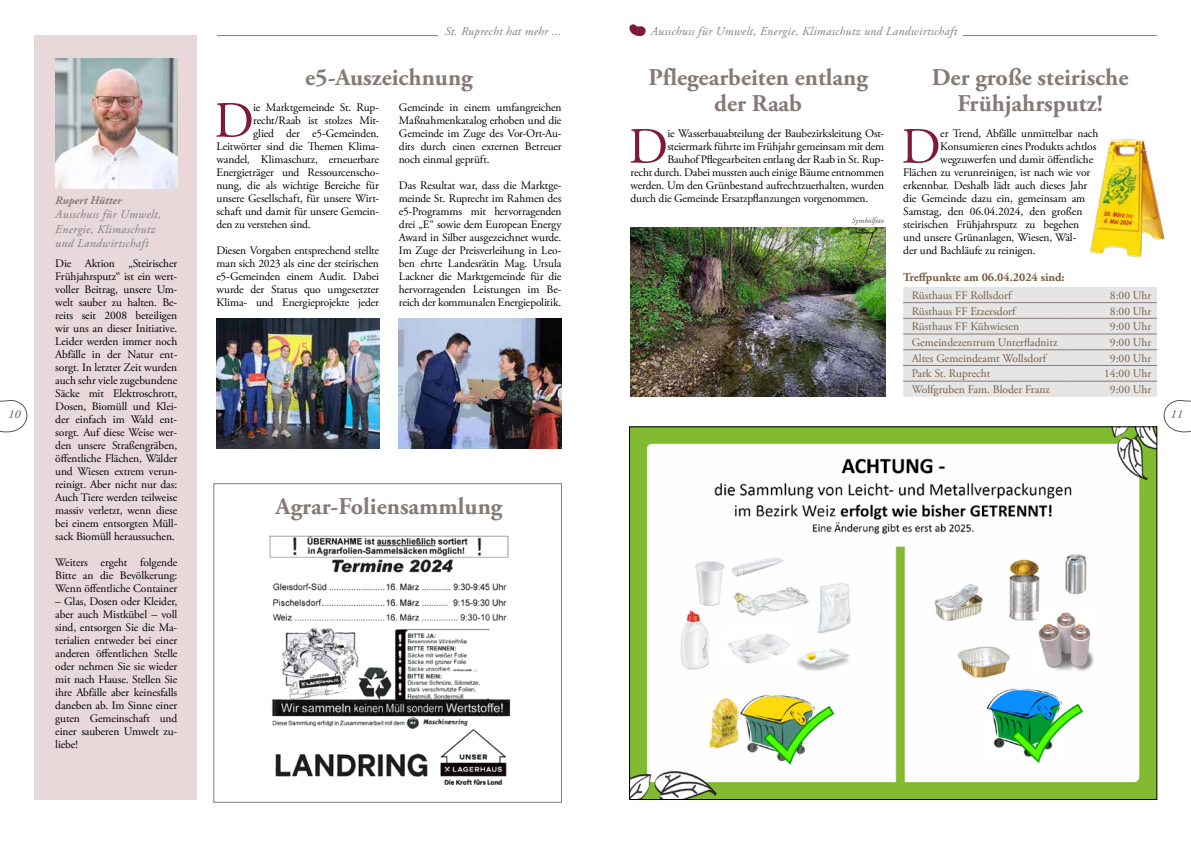
<style>
.page{position:relative;width:1191px;height:842px;background:#fff}
.page>*{position:absolute;margin:0;border:0;box-sizing:border-box;transform-origin:0 0}
.t1{font:50.7px "Adobe Garamond Pro";color:#7f1a39}
.t2{font:700 24px/26px "Adobe Garamond Pro";color:#867a79;text-align:center}
.t3{font:italic 12px/14.4px "Adobe Garamond Pro";letter-spacing:.025em;color:#7e7e7d}
.t4{font:700 12px "Adobe Garamond Pro";color:#785d44}
.t5{font:italic 12px "Adobe Garamond Pro";color:#575756}
.t6{font:11.5px/13px "Adobe Garamond Pro";letter-spacing:-.01em;color:#000;text-align:justify}
.t7{font:11.5px "Adobe Garamond Pro";color:#785d44}
.t8{font:italic 700 11.5px "Adobe Garamond Pro";color:#867a79}
.t9{font:italic 8px "Adobe Garamond Pro";color:#575756}
</style>
<div class="page">
<svg style="left:1164px;top:400px;width:27px;height:33px"></svg>
<hr style="left:217px;top:35px;width:221px;height:1px;background:#7e7e7d">
<svg style="left:0;top:400px;width:27px;height:33px"></svg>
<div style="left:34px;top:36px;width:163px;height:764px;background:#e8d8da"></div>
<hr style="left:963px;top:35px;width:193px;height:1px;background:#7e7e7d">
<svg style="left:629px;top:24px;width:16px;height:13px"></svg>
<img style="left:55px;top:59px;width:122px;height:130px">
<img style="left:399px;top:319px;width:162px;height:130px">
<img style="left:216px;top:319px;width:163px;height:130px">
<img style="left:631px;top:429px;width:524px;height:369px">
<div style="left:903px;top:287px;width:254px;height:110px;background:#e5e5e5"></div>
<hr style="left:903px;top:302px;width:163px;height:1px;background:#867a79">
<hr style="left:1066px;top:302px;width:91px;height:1px;background:#867a79">
<hr style="left:903px;top:318px;width:163px;height:1px;background:#867a79">
<hr style="left:1066px;top:318px;width:91px;height:1px;background:#867a79">
<hr style="left:903px;top:334px;width:163px;height:1px;background:#867a79">
<hr style="left:1066px;top:334px;width:91px;height:1px;background:#867a79">
<hr style="left:903px;top:350px;width:163px;height:1px;background:#867a79">
<hr style="left:1066px;top:350px;width:91px;height:1px;background:#867a79">
<hr style="left:903px;top:365px;width:163px;height:1px;background:#867a79">
<hr style="left:1066px;top:365px;width:91px;height:1px;background:#867a79">
<hr style="left:903px;top:381px;width:163px;height:1px;background:#867a79">
<hr style="left:1066px;top:381px;width:91px;height:1px;background:#867a79">
<img style="left:1090px;top:139px;width:75px;height:119px">
<img style="left:630px;top:228px;width:256px;height:169px">
<img style="left:269px;top:535px;width:240px;height:86px">
<img style="left:272px;top:628px;width:239px;height:157px">
<p class="t5" style="left:8px;top:407px;width:14px">10</p>
<p class="t8" style="left:55px;top:194px;width:68px">Rupert Hütter</p>
<p class="t3" style="left:55px;top:208px;width:107px">Ausschuss für Umwelt,<br>Energie, Klimaschutz und Landwirtschaft</p>
<p class="t6" style="left:55px;top:257px;width:124px">Die Aktion „Steirischer Frühjahrsputz“ ist ein wert&shy;voller Beitrag, unsere Um&shy;welt sauber zu halten. Be&shy;reits seit 2008 beteiligen wir uns an dieser Initiative.<br>Leider werden immer noch Abfälle in der Natur ent&shy;sorgt. In letzter Zeit wurden auch sehr viele zugebundene Säcke mit Elektroschrott, Dosen, Biomüll und Klei&shy;der einfach im Wald ent&shy;sorgt. Auf diese Weise wer&shy;den unsere Straßengräben, öffentliche Flächen, Wälder und Wiesen extrem verun&shy;reinigt. Aber nicht nur das:<br>Auch Tiere werden teilweise massiv verletzt, wenn diese bei einem entsorgten Müll&shy;sack Biomüll heraussuchen.</p>
<p class="t6" style="left:55px;top:556px;width:124px">Weiters ergeht folgende Bitte an die Bevölkerung:<br>Wenn öffentliche Container</p>
<p class="t6" style="left:55px;top:595px;width:124px">– Glas, Dosen oder Kleider, aber auch Mistkübel – voll sind, entsorgen Sie die Ma&shy;terialien entweder bei einer anderen öffentlichen Stelle oder nehmen Sie sie wieder mit nach Hause. Stellen Sie ihre Abfälle aber keinesfalls daneben ab. Im Sinne einer guten Gemeinschaft und einer sauberen Umwelt zu&shy;liebe!</p>
<p class="t3" style="left:445px;top:25px;width:118px">St. Ruprecht hat mehr ...</p>
<h2 class="t2" style="left:305px;top:64px;width:169px">e5-Auszeichnung</h2>
<h1 class="t1" style="left:214px;top:90px;width:41px">D</h1>
<p class="t6" style="left:253px;top:101px;width:127px">ie Marktgemeinde St. Rup-</p>
<p class="t6" style="left:253px;top:114px;width:127px">recht/Raab ist stolzes Mit-</p>
<p class="t6" style="left:253px;top:127px;width:127px">glied der e5-Gemeinden.</p>
<p class="t6" style="left:216px;top:140px;width:164px">Leitwörter sind die Themen Klima-</p>
<p class="t6" style="left:216px;top:153px;width:164px">wandel, Klimaschutz, erneuerbare</p>
<p class="t6" style="left:216px;top:166px;width:164px">Energieträger und Ressourcenscho-</p>
<p class="t6" style="left:216px;top:179px;width:164px">nung, die als wichtige Bereiche für</p>
<p class="t6" style="left:216px;top:192px;width:164px">unsere Gesellschaft, für unsere Wirt-</p>
<p class="t6" style="left:216px;top:205px;width:164px">schaft und damit für unsere Gemein-</p>
<p class="t6" style="left:216px;top:218px;width:96px">den zu verstehen sind.</p>
<p class="t6" style="left:216px;top:244px;width:164px">Diesen Vorgaben entsprechend stellte man sich 2023 als eine der steirischen e5-Gemeinden einem Audit. Dabei wurde der Status quo umgesetzter Klima- und Energieprojekte jeder</p>
<p class="t6" style="left:399px;top:101px;width:164px">Gemeinde in einem umfangreichen Maßnahmenkatalog erhoben und die Gemeinde im Zuge des Vor-Ort-Au&shy;dits durch einen externen Betreuer noch einmal geprüft.</p>
<p class="t6" style="left:399px;top:179px;width:164px">Das Resultat war, dass die Marktge&shy;meinde St. Ruprecht im Rahmen des e5-Programms mit hervorragenden drei „E“ sowie dem European Energy Award in Silber ausgezeichnet wurde.<br>Im Zuge der Preisverleihung in Leo&shy;ben ehrte Landesrätin Mag. Ursula Lackner die Marktgemeinde für die hervorragenden Leistungen im Be&shy;reich der kommunalen Energiepolitik.</p>
<h2 class="t2" style="left:275px;top:493px;width:228px">Agrar-Foliensammlung</h2>
<p class="t3" style="left:651px;top:25px;width:308px">Ausschuss für Umwelt, Energie, Klimaschutz und Landwirtschaft</p>
<h2 class="t2" style="left:648px;top:64px;width:221px">Pflegearbeiten entlang der Raab</h2>
<h1 class="t1" style="left:628px;top:116px;width:41px">D</h1>
<p class="t6" style="left:667px;top:127px;width:218px">ie Wasserbauabteilung der Baubezirksleitung Ost-</p>
<p class="t6" style="left:667px;top:140px;width:218px">steiermark führte im Frühjahr gemeinsam mit dem</p>
<p class="t6" style="left:667px;top:153px;width:218px">Bauhof Pflegearbeiten entlang der Raab in St. Rup-</p>
<p class="t6" style="left:630px;top:166px;width:255px">recht durch. Dabei mussten auch einige Bäume entnommen</p>
<p class="t6" style="left:630px;top:179px;width:255px">werden. Um den Grünbestand aufrechtzuerhalten, wurden</p>
<p class="t6" style="left:630px;top:192px;width:239px">durch die Gemeinde Ersatzpflanzungen vorgenommen.</p>
<p class="t9" style="left:852px;top:216px;width:34px">Symbolfoto</p>
<h2 class="t2" style="left:931px;top:64px;width:198px">Der große steirische<br>Frühjahrsputz!</h2>
<h1 class="t1" style="left:901px;top:116px;width:41px">D</h1>
<p class="t6" style="left:940px;top:127px;width:160px">er Trend, Abfälle unmittelbar nach</p>
<p class="t6" style="left:940px;top:140px;width:158px">Konsumieren eines Produkts achtlos</p>
<p class="t6" style="left:940px;top:153px;width:155px">wegzuwerfen und damit öffentliche</p>
<p class="t6" style="left:903px;top:166px;width:189px">Flächen zu verunreinigen, ist nach wie vor</p>
<p class="t6" style="left:903px;top:179px;width:185px">erkennbar. Deshalb lädt auch dieses Jahr</p>
<p class="t6" style="left:903px;top:192px;width:183px">die Gemeinde dazu ein, gemeinsam am</p>
<p class="t6" style="left:903px;top:205px;width:181px">Samstag, den 06.04.2024, den großen</p>
<p class="t6" style="left:903px;top:218px;width:178px">steirischen Frühjahrsputz zu begehen</p>
<p class="t6" style="left:903px;top:231px;width:174px">und unsere Grünanlagen, Wiesen, Wäl-</p>
<p class="t6" style="left:903px;top:244px;width:134px">der und Bachläufe zu reinigen.</p>
<p class="t4" style="left:903px;top:270px;width:163px">Treffpunkte am 06.04.2024 sind:</p>
<p class="t7" style="left:911px;top:288px;width:101px">Rüsthaus FF Rollsdorf</p>
<p class="t7" style="left:1110px;top:288px;width:43px">8:00 Uhr</p>
<p class="t7" style="left:911px;top:304px;width:105px">Rüsthaus FF Etzersdorf</p>
<p class="t7" style="left:1110px;top:304px;width:43px">8:00 Uhr</p>
<p class="t7" style="left:911px;top:320px;width:109px">Rüsthaus FF Kühwiesen</p>
<p class="t7" style="left:1110px;top:320px;width:43px">9:00 Uhr</p>
<p class="t7" style="left:911px;top:335px;width:147px">Gemeindezentrum Unterfladnitz</p>
<p class="t7" style="left:1110px;top:335px;width:43px">9:00 Uhr</p>
<p class="t7" style="left:911px;top:351px;width:136px">Altes Gemeindeamt Wollsdorf</p>
<p class="t7" style="left:1110px;top:351px;width:43px">9:00 Uhr</p>
<p class="t7" style="left:911px;top:367px;width:80px">Park St. Ruprecht</p>
<p class="t7" style="left:1104px;top:367px;width:49px">14:00 Uhr</p>
<p class="t7" style="left:911px;top:383px;width:140px">Wolfgruben Fam. Bloder Franz</p>
<p class="t7" style="left:1110px;top:383px;width:43px">9:00 Uhr</p>
<p class="t5" style="left:1170px;top:407px;width:14px">11</p>
</div>
